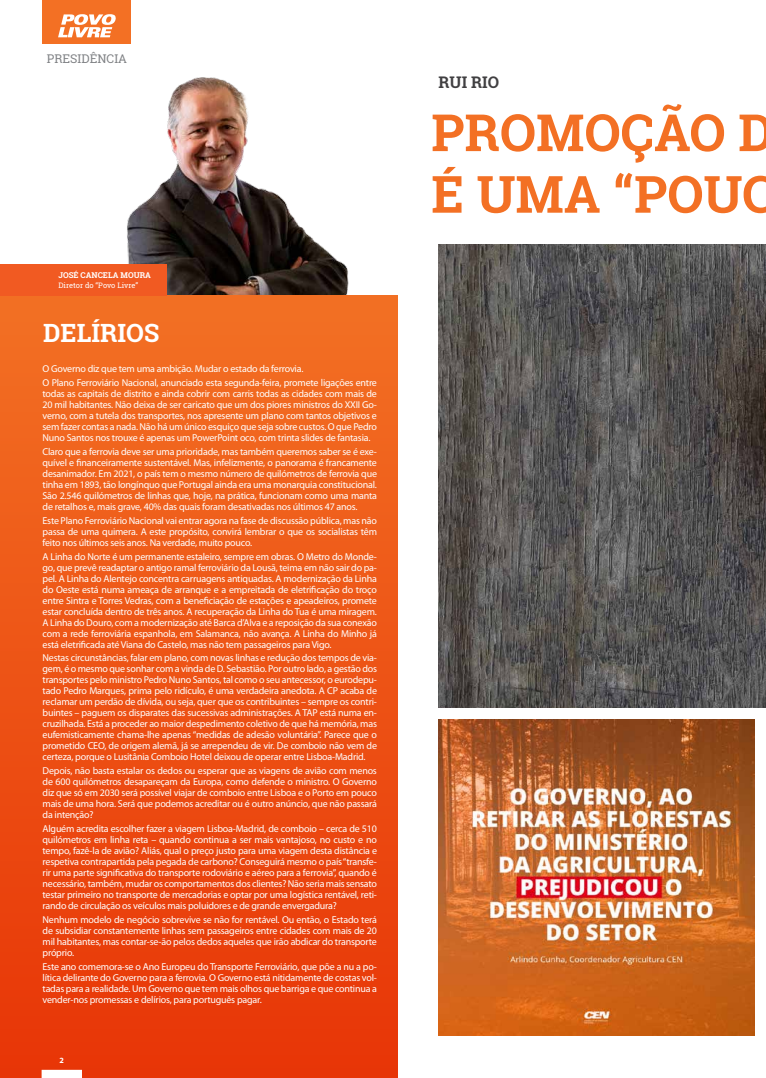
<style>
.page{position:relative;width:766px;height:1078px;background:#fff}
.page>*{position:absolute;margin:0;border:0;box-sizing:border-box;transform-origin:0 0}
.t1{font:700 51.3px/61.5px "Roboto Slab";color:#f37024}
.t2{font:700 25.1px "Roboto Slab";color:#fff}
.t3{font:700 16px "Roboto Slab";color:#414042}
.t4{font:12px "Roboto Slab";color:#808285}
.t5{font:10px/11px "Myriad Pro";letter-spacing:-.02em;color:#fff;text-align:justify}
.t6{font:700 8px "Roboto Slab";color:#fff}
.t7{font:700 8px "Myriad Pro";color:#fff}
.t8{font:7.5px "Roboto Slab";color:#fff}
</style>
<div class="page">
<img style="left:438px;top:244px;width:327px;height:464px">
<img style="left:101px;top:77px;width:253px;height:219px">
<div style="left:0;top:296px;width:397px;height:781px;background:linear-gradient(to bottom,#f37024,#e73507)"></div>
<div style="left:42px;top:1069px;width:39px;height:8px;background:#fff"></div>
<div style="left:42px;top:1069px;width:40px;height:8px;border:1px solid #fff"></div>
<div style="left:43px;top:0;width:88px;height:44px;background:#f37024"></div>
<svg style="left:58px;top:14px;width:58px;height:23px"></svg>
<div style="left:0;top:265px;width:166px;height:31px;background:#f15a22"></div>
<img style="left:438px;top:719px;width:316px;height:316px">
<p class="t4" style="left:47px;top:51px;width:82px">PRESIDÊNCIA</p>
<p class="t6" style="left:58px;top:270px;width:94px">JOSÉ CANCELA MOURA</p>
<p class="t8" style="left:58px;top:280px;width:81px">Diretor do “Povo Livre”</p>
<h2 class="t2" style="left:43px;top:315px;width:117px">DELÍRIOS</h2>
<p class="t5" style="left:43px;top:361px;width:336px;line-height:13.8px">O Governo diz que tem uma ambição. Mudar o estado da ferrovia.<br>O Plano Ferroviário Nacional, anunciado esta segunda-feira, promete ligações entre</p>
<p class="t5" style="left:43px;top:388px;width:336px">todas as capitais de distrito e ainda cobrir com carris todas as cidades com mais de 20 mil habitantes. Não deixa de ser caricato que um dos piores ministros do XXII Go&shy;verno, com a tutela dos transportes, nos apresente um plano com tantos objetivos e sem fazer contas a nada. Não há um único esquiço que seja sobre custos. O que Pedro Nuno Santos nos trouxe é apenas um PowerPoint oco, com trinta slides de fantasia.</p>
<p class="t5" style="left:43px;top:445px;width:336px">Claro que a ferrovia deve ser uma prioridade, mas também queremos saber se é exe&shy;quível e financeiramente sustentável. Mas, infelizmente, o panorama é francamente desanimador. Em 2021, o país tem o mesmo número de quilómetros de ferrovia que tinha em 1893, tão longínquo que Portugal ainda era uma monarquia constitucional.<br>São 2.546 quilómetros de linhas que, hoje, na prática, funcionam como uma manta de retalhos e, mais grave, 40% das quais foram desativadas nos últimos 47 anos.</p>
<p class="t5" style="left:43px;top:514px;width:336px">Este Plano Ferroviário Nacional vai entrar agora na fase de discussão pública, mas não passa de uma quimera. A este propósito, convirá lembrar o que os socialistas têm feito nos últimos seis anos. Na verdade, muito pouco.</p>
<p class="t5" style="left:43px;top:550px;width:336px">A Linha do Norte é um permanente estaleiro, sempre em obras. O Metro do Monde&shy;go, que prevê readaptar o antigo ramal ferroviário da Lousã, teima em não sair do pa&shy;pel. A Linha do Alentejo concentra carruagens antiquadas. A modernização da Linha do Oeste está numa ameaça de arranque e a empreitada de eletrificação do troço entre Sintra e Torres Vedras, com a beneficiação de estações e apeadeiros, promete estar concluída dentro de três anos. A recuperação da Linha do Tua é uma miragem.<br>A Linha do Douro, com a modernização até Barca d’Alva e a reposição da sua conexão com a rede ferroviária espanhola, em Salamanca, não avança. A Linha do Minho já está eletrificada até Viana do Castelo, mas não tem passageiros para Vigo.</p>
<p class="t5" style="left:43px;top:652px;width:336px">Nestas circunstâncias, falar em plano, com novas linhas e redução dos tempos de via&shy;gem, é o mesmo que sonhar com a vinda de D. Sebastião. Por outro lado, a gestão dos transportes pelo ministro Pedro Nuno Santos, tal como o seu antecessor, o eurodepu&shy;tado Pedro Marques, prima pelo ridículo, é uma verdadeira anedota. A CP acaba de reclamar um perdão de dívida, ou seja, quer que os contribuintes – sempre os contri&shy;buintes – paguem os disparates das sucessivas administrações. A TAP está numa en&shy;cruzilhada. Está a proceder ao maior despedimento coletivo de que há memória, mas eufemisticamente chama-lhe apenas “medidas de adesão voluntária”. Parece que o prometido CEO, de origem alemã, já se arrependeu de vir. De comboio não vem de certeza, porque o Lusitânia Comboio Hotel deixou de operar entre Lisboa-Madrid.</p>
<p class="t5" style="left:43px;top:765px;width:336px">Depois, não basta estalar os dedos ou esperar que as viagens de avião com menos de 600 quilómetros desapareçam da Europa, como defende o ministro. O Governo diz que só em 2030 será possível viajar de comboio entre Lisboa e o Porto em pouco mais de uma hora. Será que podemos acreditar ou é outro anúncio, que não passará da intenção?</p>
<p class="t5" style="left:43px;top:823px;width:336px">Alguém acredita escolher fazer a viagem Lisboa-Madrid, de comboio – cerca de 510 quilómetros em linha reta – quando continua a ser mais vantajoso, no custo e no tempo, fazê-la de avião? Aliás, qual o preço justo para uma viagem desta distância e respetiva contrapartida pela pegada de carbono? Conseguirá mesmo o país “transfe&shy;rir uma parte significativa do transporte rodoviário e aéreo para a ferrovia”, quando é necessário, também, mudar os comportamentos dos clientes? Não seria mais sensato testar primeiro no transporte de mercadorias e optar por uma logística rentável, reti&shy;rando de circulação os veículos mais poluidores e de grande envergadura?</p>
<p class="t5" style="left:43px;top:913px;width:336px">Nenhum modelo de negócio sobrevive se não for rentável. Ou então, o Estado terá de subsidiar constantemente linhas sem passageiros entre cidades com mais de 20 mil habitantes, mas contar-se-ão pelos dedos aqueles que irão abdicar do transporte próprio.</p>
<p class="t5" style="left:43px;top:960px;width:336px">Este ano comemora-se o Ano Europeu do Transporte Ferroviário, que põe a nu a po&shy;lítica delirante do Governo para a ferrovia. O Governo está nitidamente de costas vol&shy;tadas para a realidade. Um Governo que tem mais olhos que barriga e que continua a vender-nos promessas e delírios, para português pagar.</p>
<p class="t7" style="left:60px;top:1054px;width:6px">2</p>
<h3 class="t3" style="left:438px;top:71px;width:62px">RUI RIO</h3>
<h1 class="t1" style="left:431px;top:101px;width:346px">PROMOÇÃO D<br>É UMA “POUC</h1>
</div>
